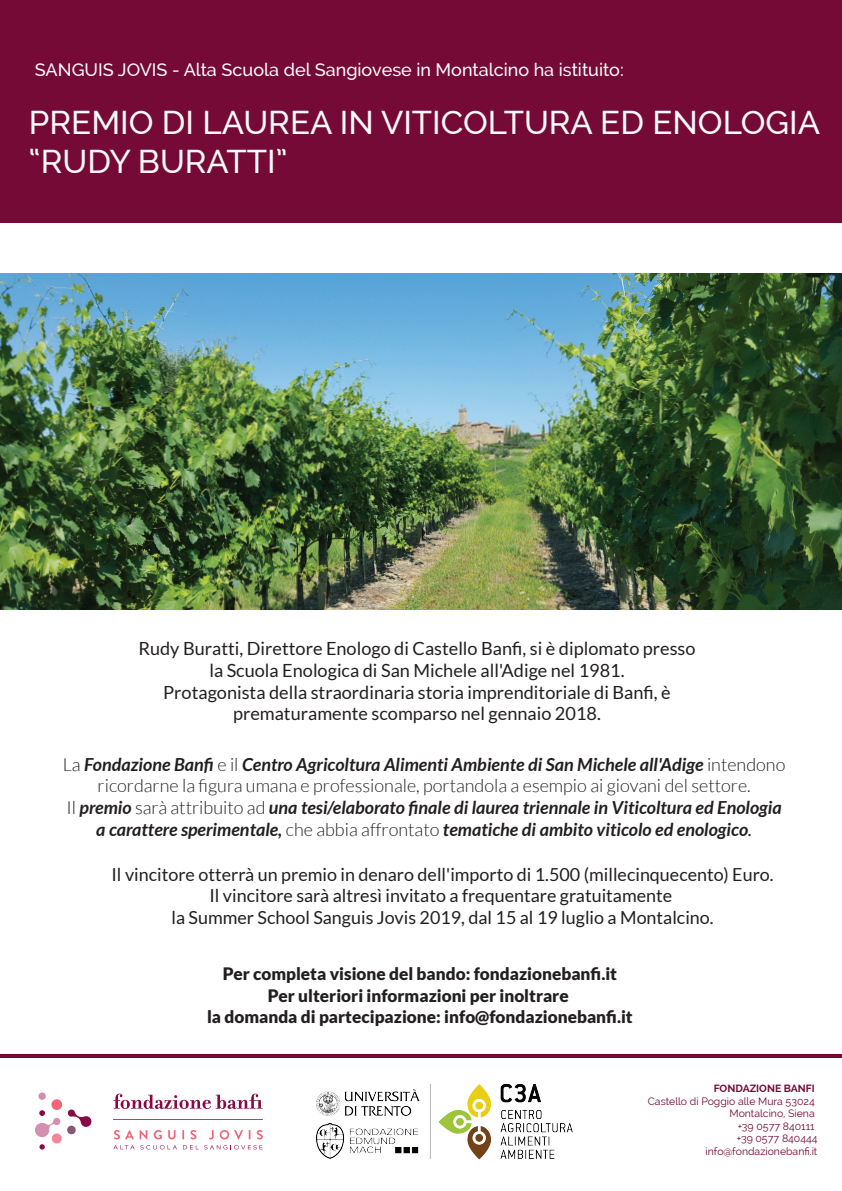
<style>
.page{position:relative;width:842px;height:1191px;background:#fff}
.page>*{position:absolute;margin:0;border:0;box-sizing:border-box;transform-origin:0 0}
.t1{font:500 33px/39.6px "Raleway";color:#faf9fa}
.t2{font:18.1px/21.8px "Lato";color:#231f20;text-align:center}
.t3{font:italic 700 18px/21.6px "Lato";color:#231f20;text-align:center}
.t4{font:500 18px "Raleway";color:#faf9fa}
.t5{font:17.9px/21.5px "Lato";color:#231f20;text-align:center}
.t6{font:900 17.2px/20.6px "Lato";color:#231f20;text-align:center}
.t7{font:10.5px/12.6px "Raleway";color:#740a35;text-align:right}
.t8{font:700 10.5px "Raleway";color:#740a35}
.s1{font-weight:300;font-style:normal}
.s2{font-weight:400}
</style>
<div class="page">
<div style="left:0;top:0;width:842px;height:223px;background:#740a35"></div>
<img style="left:0;top:274px;width:842px;height:335px">
<img style="left:317px;top:1084px;width:256px;height:76px">
<hr style="left:0;top:1054px;width:842px;height:3px;background:#740a35">
<svg style="left:114px;top:1130px;width:20px;height:9px"></svg>
<svg style="left:140px;top:1130px;width:7px;height:9px"></svg>
<svg style="left:154px;top:1130px;width:8px;height:9px"></svg>
<svg style="left:168px;top:1130px;width:7px;height:9px"></svg>
<svg style="left:182px;top:1130px;width:2px;height:9px"></svg>
<svg style="left:190px;top:1130px;width:6px;height:9px"></svg>
<svg style="left:209px;top:1130px;width:5px;height:9px"></svg>
<svg style="left:220px;top:1130px;width:23px;height:9px"></svg>
<svg style="left:257px;top:1130px;width:6px;height:9px"></svg>
<svg style="left:35px;top:1092px;width:57px;height:58px"></svg>
<svg style="left:113px;top:1093px;width:150px;height:16px"></svg>
<hr style="left:113px;top:1119px;width:150px;height:1px;background:#865776">
<svg style="left:113px;top:1145px;width:64px;height:4px"></svg>
<svg style="left:183px;top:1145px;width:79px;height:4px"></svg>
<p class="t4" style="left:35px;top:59px;width:590px">SANGUIS JOVIS - Alta Scuola del Sangiovese in Montalcino ha istituito:</p>
<h1 class="t1" style="left:29px;top:102px;width:793px">PREMIO DI LAUREA IN VITICOLTURA ED ENOLOGIA “RUDY BURATTI”</h1>
<p class="t2" style="left:138px;top:637px;width:559px">Rudy Buratti, Direttore Enologo di Castello Banfi, si è diplomato presso la Scuola Enologica di San Michele all'Adige nel 1981.<br>Protagonista della straordinaria storia imprenditoriale di Banfi, è prematuramente scomparso nel gennaio 2018.</p>
<p class="t3" style="left:63px;top:754px;width:724px"><span class="s1">La</span> Fondazione Banfi <span class="s1">e il</span> Centro Agricoltura Alimenti Ambiente di San Michele all'Adige <span class="s1">intendono ricordarne la figura umana e professionale, portandola a esempio ai giovani del settore.<br>Il</span> premio <span class="s1">sarà attribuito ad</span> una tesi/elaborato finale di laurea triennale in Viticoltura ed Enologia a carattere sperimentale, <span class="s1">che abbia affrontato</span> tematiche di ambito viticolo ed enologico<span class="s2">.</span></p>
<p class="t5" style="left:111px;top:863px;width:664px">Il vincitore otterrà un premio in denaro dell'importo di 1.500 (millecinquecento) Euro.<br>Il vincitore sarà altresì invitato a frequentare gratuitamente<br>la Summer School Sanguis Jovis 2019, dal 15 al 19 luglio a Montalcino.</p>
<p class="t6" style="left:223px;top:963px;width:396px">Per completa visione del bando: fondazionebanfi.it</p>
<p class="t6" style="left:207px;top:985px;width:427px">Per ulteriori informazioni per inoltrare<br>la domanda di partecipazione: info@fondazionebanfi.it</p>
<p class="t8" style="left:714px;top:1082px;width:103px">FONDAZIONE BANFI</p>
<p class="t7" style="left:648px;top:1094px;width:171px">Castello di Poggio alle Mura 53024<br>Montalcino, Siena<br>+39 0577 840111<br>+39 0577 840444 info@fondazionebanfi.it</p>
</div>
